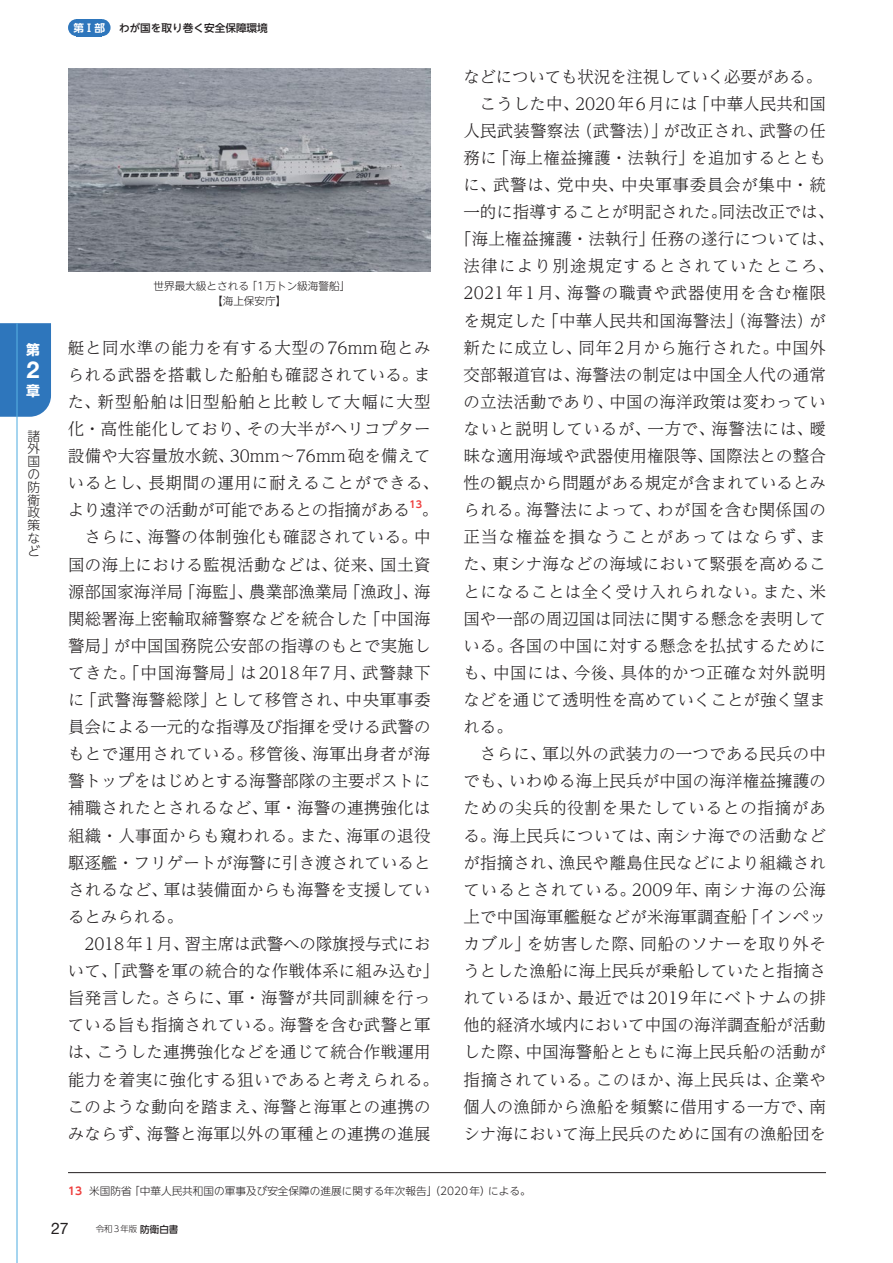
<style>
.page{position:relative;width:893px;height:1263px;background:#fff}
.page>*{position:absolute;margin:0;border:0;box-sizing:border-box;transform-origin:0 0}
.t1{font:700 23.4px "Helvetica Neue LT Std";color:#fff}
.t2{font:300 16.5px/27.2px "UD Reimin Pr 6 N";letter-spacing:.015em;color:#231f20}
.t3{font:300 16.5px "UD Reimin Pr 6 N";letter-spacing:.04em;color:#231f20}
.t4{font:300 16.5px "UD Reimin Pr 6 N";letter-spacing:.05em;color:#231f20}
.t5{font:300 16.5px "UD Reimin Pr 6 N";letter-spacing:.035em;color:#231f20}
.t6{font:300 16.5px "UD Reimin Pr 6 N";letter-spacing:-.005em;color:#231f20}
.t7{font:300 16.5px "UD Reimin Pr 6 N";letter-spacing:.06em;color:#231f20}
.t8{font:300 16.5px "UD Reimin Pr 6 N";letter-spacing:-.01em;color:#231f20}
.t9{font:300 16.5px "UD Reimin Pr 6 N";letter-spacing:.045em;color:#231f20}
.t10{font:300 16.5px "UD Reimin Pr 6 N";letter-spacing:.08em;color:#231f20}
.t11{font:300 16.5px "UD Reimin Pr 6 N";letter-spacing:.065em;color:#231f20}
.t12{font:15.9px "Helvetica Neue LT Std";color:#231f20}
.t13{font:700 13.8px "UD Shin Go NT Pr 6 N";color:#fff}
.t14{font:300 12.75px/12.8px "UD Shin Go NT Pr 6 N";color:#231f20;text-align:justify}
.t15{font:300 10.65px/14.9px "UD Shin Go NT Pr 6 N";color:#231f20;text-align:center}
.t16{font:500 10.65px "UD Shin Go NT Pr 6 N";color:#231f20}
.t17{font:700 10.65px "UD Shin Go NT Pr 6 N De";color:#fff}
.t18{font:700 9.6px "UD Shin Go NT Pr 6 N De";color:#ee3d3c}
.t19{font:300 8.55px "UD Shin Go NT Pr 6 N";letter-spacing:.065em;color:#231f20}
.s1{font-family:"UD Shin Go NT Pr 6 N De";font-weight:700;color:#ee3d3c}
.s2{font-weight:500;font-size:9.6px}
</style>
<div class="page">
<hr style="left:68px;top:1172px;width:758px;height:1px;background:#231f20">
<img style="left:68px;top:68px;width:363px;height:204px">
<div style="left:0;top:323px;width:51px;height:94px;background:#2e76bc"></div>
<hr style="left:16px;top:323px;width:2px;height:940px;background:#57b0e2">
<div style="left:77px;top:19px;width:25px;height:17px;background:#2e76bc"></div>
<div style="left:68px;top:19px;width:17px;height:17px;background:#2e76bc;border-radius:50%"></div>
<div style="left:94px;top:19px;width:17px;height:17px;background:#2e76bc;border-radius:50%"></div>
<p class="t17" style="left:73px;top:19px;width:33px">第Ⅰ部</p>
<p class="t16" style="left:119px;top:19px;width:150px">わが国を取り巻く安全保障環境</p>
<p class="t13" style="left:26px;top:338px;width:15px">第</p>
<h1 class="t1" style="left:26px;top:355px;width:14px">2</h1>
<p class="t13" style="left:26px;top:379px;width:15px">章</p>
<p class="t14" style="left:28px;top:429px;width:14px">諸外国の防衛政策など</p>
<p class="t15" style="left:153px;top:278px;width:199px">世界最大級とされる「1万トン級海警船」【海上保安庁】</p>
<p class="t2" style="left:68px;top:333px;width:373px">艇と同水準の能力を有する大型の76mm砲とみられる武器を搭載した船舶も確認されている。また、新型船舶は旧型船舶と比較して大幅に大型化・高性能化しており、その大半がヘリコプター設備や大容量放水銃、30mm～76mm砲を備えているとし、長期間の運用に耐えることができる、より遠洋での活動が可能であるとの指摘がある</p>
<p class="t18" style="left:410px;top:497px;width:14px">13</p>
<p class="t2" style="left:422px;top:496px;width:18px">。</p>
<p class="t2" style="left:84px;top:523px;width:348px">さらに、海警の体制強化も確認されている。中</p>
<p class="t2" style="left:68px;top:550px;width:364px">国の海上における監視活動などは、従来、国土資</p>
<p class="t2" style="left:68px;top:577px;width:364px">源部国家海洋局「海監」、農業部漁業局「漁政」、海</p>
<p class="t2" style="left:68px;top:604px;width:364px">関総署海上密輸取締警察などを統合した「中国海</p>
<p class="t2" style="left:68px;top:631px;width:364px">警局」が中国国務院公安部の指導のもとで実施し</p>
<p class="t4" style="left:68px;top:659px;width:364px">てきた。「中国海警局」は2018年7月、武警隷下</p>
<p class="t3" style="left:68px;top:686px;width:364px">に「武警海警総隊」として移管され、中央軍事委</p>
<p class="t2" style="left:68px;top:713px;width:364px">員会による一元的な指導及び指揮を受ける武警の</p>
<p class="t2" style="left:68px;top:740px;width:364px">もとで運用されている。移管後、海軍出身者が海</p>
<p class="t2" style="left:68px;top:767px;width:364px">警トップをはじめとする海警部隊の主要ポストに</p>
<p class="t2" style="left:68px;top:794px;width:364px">補職されたとされるなど、軍・海警の連携強化は</p>
<p class="t2" style="left:68px;top:821px;width:364px">組織・人事面からも窺われる。また、海軍の退役</p>
<p class="t2" style="left:68px;top:848px;width:364px">駆逐艦・フリゲートが海警に引き渡されていると</p>
<p class="t2" style="left:68px;top:875px;width:364px">されるなど、軍は装備面からも海警を支援してい</p>
<p class="t2" style="left:68px;top:902px;width:117px">るとみられる。</p>
<p class="t6" style="left:84px;top:930px;width:348px">2018年1月、習主席は武警への隊旗授与式にお</p>
<p class="t2" style="left:68px;top:957px;width:372px">いて、「武警を軍の統合的な作戦体系に組み込む」</p>
<p class="t2" style="left:68px;top:984px;width:364px">旨発言した。さらに、軍・海警が共同訓練を行っ</p>
<p class="t2" style="left:68px;top:1011px;width:364px">ている旨も指摘されている。海警を含む武警と軍</p>
<p class="t2" style="left:68px;top:1038px;width:364px">は、こうした連携強化などを通じて統合作戦運用</p>
<p class="t2" style="left:68px;top:1065px;width:372px">能力を着実に強化する狙いであると考えられる。</p>
<p class="t2" style="left:68px;top:1092px;width:364px">このような動向を踏まえ、海警と海軍との連携の</p>
<p class="t2" style="left:68px;top:1119px;width:364px">みならず、海警と海軍以外の軍種との連携の進展</p>
<p class="t8" style="left:463px;top:63px;width:360px">などについても状況を注視していく必要がある。</p>
<p class="t2" style="left:480px;top:89px;width:347px">こうした中、2020年6月には「中華人民共和国</p>
<p class="t2" style="left:463px;top:116px;width:364px">人民武装警察法（武警法）」が改正され、武警の任</p>
<p class="t2" style="left:463px;top:143px;width:364px">務に「海上権益擁護・法執行」を追加するととも</p>
<p class="t9" style="left:463px;top:171px;width:364px">に、武警は、党中央、中央軍事委員会が集中・統</p>
<p class="t2" style="left:463px;top:198px;width:372px">一的に指導することが明記された。同法改正では、</p>
<p class="t2" style="left:455px;top:225px;width:380px">「海上権益擁護・法執行」任務の遂行については、</p>
<p class="t10" style="left:463px;top:253px;width:372px">法律により別途規定するとされていたところ、</p>
<p class="t4" style="left:463px;top:280px;width:364px">2021年1月、海警の職責や武器使用を含む権限</p>
<p class="t2" style="left:463px;top:306px;width:364px">を規定した「中華人民共和国海警法」（海警法）が</p>
<p class="t5" style="left:463px;top:334px;width:364px">新たに成立し、同年2月から施行された。中国外</p>
<p class="t2" style="left:463px;top:360px;width:364px">交部報道官は、海警法の制定は中国全人代の通常</p>
<p class="t2" style="left:463px;top:387px;width:364px">の立法活動であり、中国の海洋政策は変わってい</p>
<p class="t3" style="left:463px;top:415px;width:364px">ないと説明しているが、一方で、海警法には、曖</p>
<p class="t2" style="left:463px;top:442px;width:364px">昧な適用海域や武器使用権限等、国際法との整合</p>
<p class="t2" style="left:463px;top:469px;width:364px">性の観点から問題がある規定が含まれているとみ</p>
<p class="t2" style="left:463px;top:496px;width:364px">られる。海警法によって、わが国を含む関係国の</p>
<p class="t11" style="left:463px;top:524px;width:364px">正当な権益を損なうことがあってはならず、ま</p>
<p class="t2" style="left:463px;top:550px;width:364px">た、東シナ海などの海域において緊張を高めるこ</p>
<p class="t2" style="left:463px;top:577px;width:364px">とになることは全く受け入れられない。また、米</p>
<p class="t2" style="left:463px;top:604px;width:364px">国や一部の周辺国は同法に関する懸念を表明して</p>
<p class="t2" style="left:463px;top:631px;width:364px">いる。各国の中国に対する懸念を払拭するために</p>
<p class="t3" style="left:463px;top:659px;width:364px">も、中国には、今後、具体的かつ正確な対外説明</p>
<p class="t2" style="left:463px;top:686px;width:364px">などを通じて透明性を高めていくことが強く望ま</p>
<p class="t2" style="left:463px;top:713px;width:51px">れる。</p>
<p class="t2" style="left:480px;top:740px;width:347px">さらに、軍以外の武装力の一つである民兵の中</p>
<p class="t2" style="left:463px;top:767px;width:364px">でも、いわゆる海上民兵が中国の海洋権益擁護の</p>
<p class="t4" style="left:463px;top:795px;width:364px">ための尖兵的役割を果たしているとの指摘があ</p>
<p class="t2" style="left:463px;top:821px;width:364px">る。海上民兵については、南シナ海での活動など</p>
<p class="t2" style="left:463px;top:848px;width:364px">が指摘され、漁民や離島住民などにより組織され</p>
<p class="t7" style="left:463px;top:876px;width:364px">ているとされている。2009年、南シナ海の公海</p>
<p class="t2" style="left:463px;top:902px;width:364px">上で中国海軍艦艇などが米海軍調査船「インペッ</p>
<p class="t2" style="left:463px;top:929px;width:364px">カブル」を妨害した際、同船のソナーを取り外そ</p>
<p class="t2" style="left:463px;top:957px;width:364px">うとした漁船に海上民兵が乗船していたと指摘さ</p>
<p class="t5" style="left:463px;top:984px;width:364px">れているほか、最近では2019年にベトナムの排</p>
<p class="t2" style="left:463px;top:1011px;width:364px">他的経済水域内において中国の海洋調査船が活動</p>
<p class="t2" style="left:463px;top:1038px;width:364px">した際、中国海警船とともに海上民兵船の活動が</p>
<p class="t3" style="left:463px;top:1066px;width:364px">指摘されている。このほか、海上民兵は、企業や</p>
<p class="t2" style="left:463px;top:1092px;width:364px">個人の漁師から漁船を頻繁に借用する一方で、南</p>
<p class="t2" style="left:463px;top:1119px;width:364px">シナ海において海上民兵のために国有の漁船団を</p>
<p class="t15" style="left:68px;top:1183px;width:464px"><span class="s1">13</span> 米国防省「中華人民共和国の軍事及び安全保障の進展に関する年次報告」（2020年）による。</p>
<p class="t12" style="left:51px;top:1219px;width:19px">27</p>
<p class="t19" style="left:96px;top:1222px;width:84px">令和3年版 <span class="s2">防衛白書</span></p>
</div>
